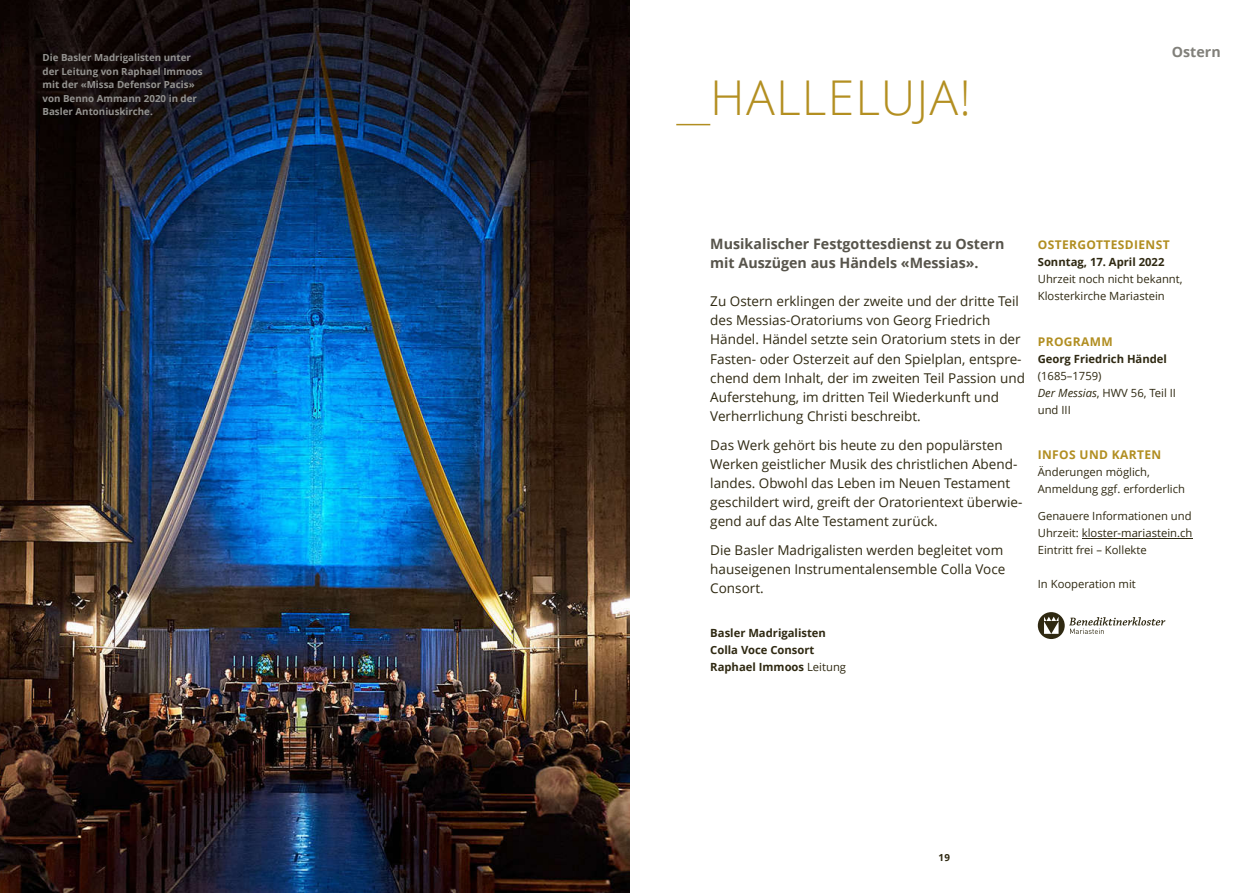
<style>
.page{position:relative;width:1259px;height:893px;background:#fff}
.page>*{position:absolute;margin:0;border:0;box-sizing:border-box;transform-origin:0 0}
.t1{font:300 48px "Open Sans";letter-spacing:.025em;color:#b38f21}
.t2{font:700 14.25px/19.2px "Open Sans";color:#57544b}
.t3{font:700 14.25px "Open Sans";color:#81807a}
.t4{font:13.5px/19.2px "Open Sans";color:#2f2912}
.t5{font:700 12px "Open Sans";letter-spacing:.03em;color:#b18e21}
.t6{font:11.25px/17px "Open Sans";color:#2f2912}
.t7{font:700 11.25px/17px "Open Sans";color:#2f2912}
.t8{font:700 9.75px/13.5px "Open Sans";color:#949390}
.t9{font:700 9.75px "Open Sans";color:#2f2912}
.s1{font-weight:400}
.s2{font-style:italic}
</style>
<div class="page">
<hr style="left:676px;top:124px;width:34px;height:1px;background:#b18e21">
<hr style="left:1081px;top:538px;width:111px;height:1px;background:#2f2912">
<svg style="left:1037px;top:612px;width:128px;height:27px"></svg>
<img style="left:0;top:0;width:629px;height:893px">
<p class="t8" style="left:43px;top:52px;width:162px">Die Basler Madrigalisten unter der Leitung von Raphael Immoos mit der «Missa Defensor Pacis» von Benno Ammann 2020 in der<br>Basler Antoniuskirche.</p>
<h1 class="t1" style="left:710px;top:78px;width:262px">HALLELUJA!</h1>
<p class="t3" style="left:1171px;top:47px;width:50px">Ostern</p>
<p class="t2" style="left:710px;top:235px;width:296px">Musikalischer Festgottesdienst zu Ostern mit Auszügen aus Händels «Messias».</p>
<p class="t4" style="left:710px;top:293px;width:316px">Zu Ostern erklingen der zweite und der dritte Teil des Messias-Oratoriums von Georg Friedrich Händel. Händel setzte sein Oratorium stets in der Fasten- oder Osterzeit auf den Spielplan, entspre&shy;chend dem Inhalt, der im zweiten Teil Passion und Auferstehung, im dritten Teil Wiederkunft und Verherrlichung Christi beschreibt.</p>
<p class="t4" style="left:710px;top:437px;width:314px">Das Werk gehört bis heute zu den populärsten Werken geistlicher Musik des christlichen Abend&shy;landes. Obwohl das Leben im Neuen Testament geschildert wird, greift der Oratorientext überwie&shy;gend auf das Alte Testament zurück.</p>
<p class="t4" style="left:710px;top:542px;width:296px">Die Basler Madrigalisten werden begleitet vom hauseigenen Instrumentalensemble Colla Voce<br>Consort.</p>
<p class="t7" style="left:710px;top:625px;width:137px">Basler Madrigalisten<br>Colla Voce Consort<br>Raphael Immoos <span class="s1">Leitung</span></p>
<p class="t5" style="left:1037px;top:240px;width:133px">OSTERGOTTESDIENST</p>
<p class="t7" style="left:1037px;top:254px;width:128px">Sonntag, 17. April 2022</p>
<p class="t6" style="left:1037px;top:271px;width:146px">Uhrzeit noch nicht bekannt,<br>Klosterkirche Mariastein</p>
<p class="t5" style="left:1037px;top:336px;width:77px">PROGRAMM</p>
<p class="t7" style="left:1037px;top:351px;width:131px">Georg Friedrich Händel</p>
<p class="t6" style="left:1037px;top:368px;width:140px">(1685–1759)<br><span class="s2">Der Messias</span>, HWV 56, Teil II und III</p>
<p class="t5" style="left:1037px;top:450px;width:125px">INFOS UND KARTEN</p>
<p class="t6" style="left:1037px;top:465px;width:149px">Änderungen möglich,<br>Anmeldung ggf. erforderlich</p>
<p class="t6" style="left:1037px;top:508px;width:156px;text-align:justify">Genauere Informationen und Uhrzeit: kloster-mariastein.ch Eintritt frei – Kollekte</p>
<p class="t6" style="left:1037px;top:577px;width:100px">In Kooperation mit</p>
<p class="t9" style="left:938px;top:854px;width:13px">19</p>
</div>
